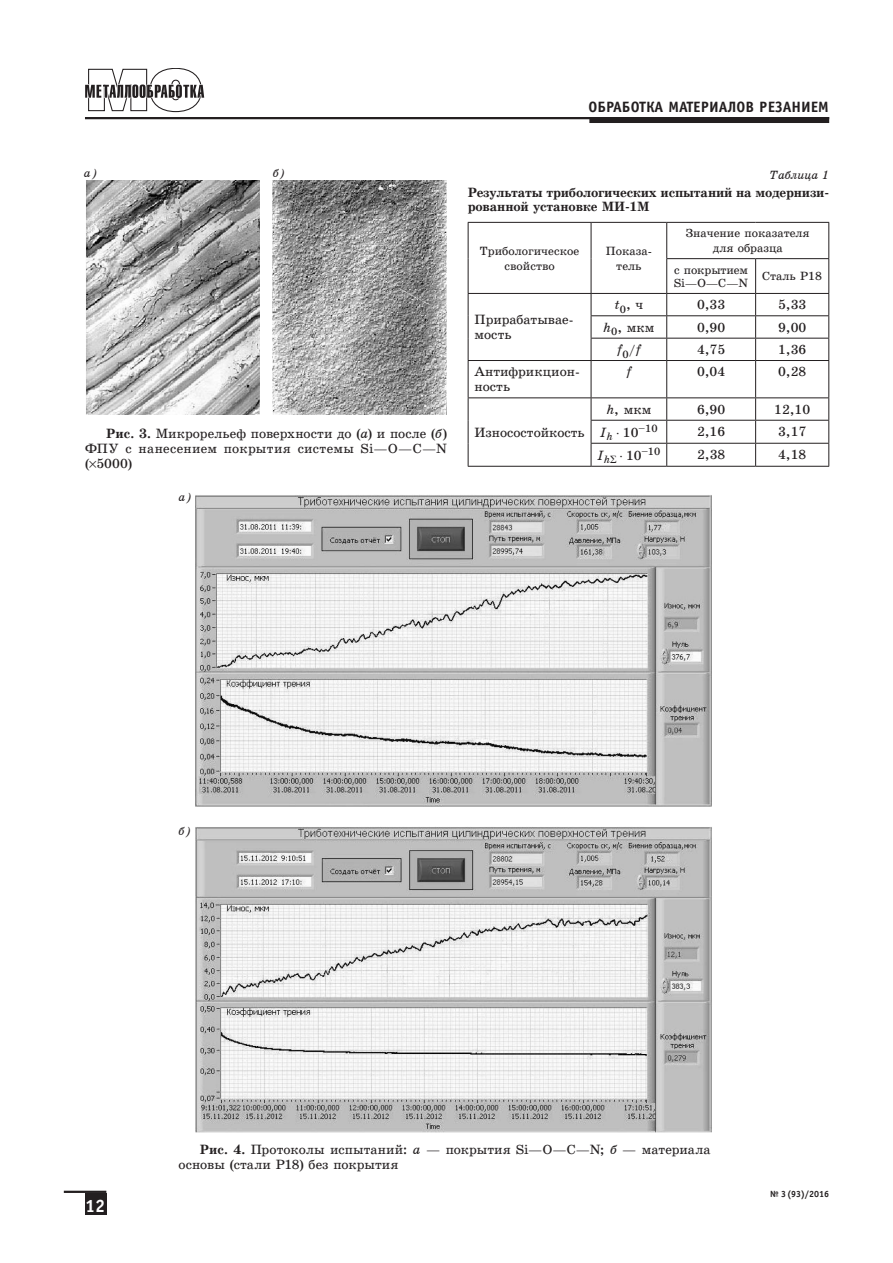
<style>
.page{position:relative;width:893px;height:1263px;background:#fff}
.page>*{position:absolute;margin:0;border:0;box-sizing:border-box;transform-origin:0 0}
.t1{font:700 18px "Officina Sans C";color:#fff}
.t2{font:700 15px "Officina Sans C";color:#231f20}
.t3{font:13.5px/15px "School Book C";color:#231f20}
.t4{font:13.5px/14.2px "School Book C Bold";letter-spacing:-.015em;color:#231f20}
.t5{font:13.5px "School Book C Italic";color:#231f20}
.t6{font:12px/15px "School Book C";color:#231f20;text-align:center}
.t7{font:12px "School Book C Italic";letter-spacing:-.015em;color:#231f20}
.t8{font:10.8px "School Book C";color:#231f20}
.t9{font:700 9px "Officina Sans C";color:#231f20}
.s1{font-family:"School Book C Bold"}
.s2{font-family:"School Book C Italic"}
.s3{font-family:"School Book C"}
.s4{font-family:"School Book C Italic";font-size:13.5px}
.s5{font-size:13.5px}
</style>
<div class="page">
<hr style="left:64px;top:1191px;width:42px;height:2px;background:#231f20">
<div style="left:85px;top:1193px;width:21px;height:21px;background:#231f20"></div>
<hr style="left:85px;top:117px;width:744px;height:2px;background:#231f20">
<div style="left:589px;top:117px;width:240px;height:6px;background:#231f20"></div>
<svg style="left:85px;top:68px;width:120px;height:45px"></svg>
<hr style="left:468px;top:222px;width:123px;height:1px;background:#231f20">
<hr style="left:468px;top:223px;width:1px;height:36px;background:#231f20">
<hr style="left:591px;top:222px;width:76px;height:1px;background:#231f20">
<hr style="left:591px;top:223px;width:1px;height:36px;background:#231f20">
<hr style="left:667px;top:222px;width:89px;height:1px;background:#231f20">
<hr style="left:666px;top:223px;width:1px;height:35px;background:#231f20">
<hr style="left:756px;top:222px;width:73px;height:1px;background:#231f20">
<hr style="left:828px;top:223px;width:1px;height:35px;background:#231f20">
<hr style="left:468px;top:259px;width:1px;height:34px;background:#231f20">
<hr style="left:591px;top:259px;width:1px;height:34px;background:#231f20">
<hr style="left:666px;top:258px;width:90px;height:1px;background:#231f20">
<hr style="left:666px;top:259px;width:1px;height:34px;background:#231f20">
<hr style="left:756px;top:258px;width:73px;height:1px;background:#231f20">
<hr style="left:755px;top:259px;width:1px;height:34px;background:#231f20">
<hr style="left:828px;top:259px;width:1px;height:34px;background:#231f20">
<hr style="left:468px;top:293px;width:123px;height:1px;background:#231f20">
<hr style="left:591px;top:293px;width:76px;height:1px;background:#231f20">
<hr style="left:667px;top:293px;width:89px;height:1px;background:#231f20">
<hr style="left:756px;top:293px;width:73px;height:1px;background:#231f20">
<hr style="left:591px;top:315px;width:76px;height:1px;background:#231f20">
<hr style="left:667px;top:315px;width:89px;height:1px;background:#231f20">
<hr style="left:756px;top:315px;width:73px;height:1px;background:#231f20">
<svg style="left:468px;top:294px;width:1px;height:66px"></svg>
<hr style="left:591px;top:338px;width:76px;height:1px;background:#231f20">
<svg style="left:591px;top:294px;width:1px;height:66px"></svg>
<hr style="left:667px;top:338px;width:89px;height:1px;background:#231f20">
<svg style="left:666px;top:294px;width:1px;height:66px"></svg>
<hr style="left:756px;top:338px;width:73px;height:1px;background:#231f20">
<svg style="left:755px;top:294px;width:1px;height:66px"></svg>
<svg style="left:828px;top:294px;width:1px;height:66px"></svg>
<hr style="left:468px;top:360px;width:123px;height:1px;background:#231f20">
<hr style="left:468px;top:361px;width:1px;height:36px;background:#231f20">
<hr style="left:591px;top:360px;width:76px;height:1px;background:#231f20">
<hr style="left:591px;top:361px;width:1px;height:36px;background:#231f20">
<hr style="left:667px;top:360px;width:89px;height:1px;background:#231f20">
<hr style="left:666px;top:361px;width:1px;height:36px;background:#231f20">
<hr style="left:756px;top:360px;width:73px;height:1px;background:#231f20">
<hr style="left:755px;top:361px;width:1px;height:36px;background:#231f20">
<hr style="left:828px;top:361px;width:1px;height:36px;background:#231f20">
<hr style="left:468px;top:397px;width:123px;height:1px;background:#231f20">
<hr style="left:591px;top:397px;width:76px;height:1px;background:#231f20">
<hr style="left:667px;top:397px;width:89px;height:1px;background:#231f20">
<hr style="left:756px;top:397px;width:73px;height:1px;background:#231f20">
<hr style="left:591px;top:420px;width:76px;height:1px;background:#231f20">
<hr style="left:667px;top:420px;width:89px;height:1px;background:#231f20">
<hr style="left:756px;top:420px;width:73px;height:1px;background:#231f20">
<svg style="left:468px;top:398px;width:1px;height:68px"></svg>
<hr style="left:591px;top:443px;width:76px;height:1px;background:#231f20">
<svg style="left:591px;top:398px;width:1px;height:68px"></svg>
<hr style="left:667px;top:443px;width:89px;height:1px;background:#231f20">
<svg style="left:666px;top:398px;width:1px;height:68px"></svg>
<hr style="left:756px;top:443px;width:73px;height:1px;background:#231f20">
<svg style="left:755px;top:398px;width:1px;height:68px"></svg>
<svg style="left:828px;top:398px;width:1px;height:68px"></svg>
<hr style="left:468px;top:466px;width:123px;height:1px;background:#231f20">
<hr style="left:591px;top:466px;width:76px;height:1px;background:#231f20">
<hr style="left:667px;top:466px;width:89px;height:1px;background:#231f20">
<hr style="left:756px;top:466px;width:73px;height:1px;background:#231f20">
<img style="left:86px;top:181px;width:173px;height:234px">
<img style="left:272px;top:181px;width:175px;height:233px">
<img style="left:196px;top:495px;width:516px;height:312px">
<img style="left:196px;top:827px;width:516px;height:305px">
<p class="t2" style="left:589px;top:98px;width:242px">ОБРАБОТКА МАТЕРИАЛОВ РЕЗАНИЕМ</p>
<p class="t7" style="left:84px;top:166px;width:15px">а)</p>
<p class="t7" style="left:273px;top:166px;width:14px">б)</p>
<p class="t3" style="left:85px;top:426px;width:364px;text-align:justify;text-indent:21px"><span class="s1">Рис. 3.</span> Микрорельеф поверхности до (<span class="s2">а</span>) и после (<span class="s2">б</span>)<br>ФПУ с нанесением покрытия системы Si—O—C—N ( 5000)</p>
<p class="t7" style="left:179px;top:490px;width:15px">а)</p>
<p class="t7" style="left:770px;top:168px;width:61px">Таблица 1</p>
<p class="t4" style="left:468px;top:186px;width:363px">Результаты трибологических испытаний на модернизи&shy;рованной установке МИ-1М</p>
<p class="t6" style="left:480px;top:243px;width:101px">Трибологическое свойство</p>
<p class="t6" style="left:606px;top:243px;width:48px">Показа&shy;тель</p>
<p class="t6" style="left:686px;top:226px;width:125px">Значение показателя для образца</p>
<p class="t6" style="left:674px;top:263px;width:76px;line-height:13.5px;text-align:left">с покрытием<br>Si—O—C—N</p>
<p class="t6" style="left:762px;top:269px;width:61px">Сталь Р18</p>
<p class="t3" style="left:474px;top:312px;width:100px">Прирабатывае&shy;мость</p>
<p class="t3" style="left:614px;top:297px;width:30px"><span class="s2">t</span><sub>0</sub>, ч</p>
<p class="t3" style="left:697px;top:297px;width:30px">0,33</p>
<p class="t3" style="left:778px;top:297px;width:30px">5,33</p>
<p class="t3" style="left:603px;top:320px;width:53px"><span class="s2">h</span><sub>0</sub>, мкм</p>
<p class="t3" style="left:697px;top:320px;width:30px">0,90</p>
<p class="t3" style="left:778px;top:320px;width:30px">9,00</p>
<p class="t5" style="left:617px;top:342px;width:26px">f<sub>0</sub><span class="s3">/</span>f</p>
<p class="t3" style="left:697px;top:342px;width:30px">4,75</p>
<p class="t3" style="left:778px;top:342px;width:30px">1,36</p>
<p class="t3" style="left:474px;top:365px;width:107px">Антифрикцион&shy;ность</p>
<p class="t5" style="left:626px;top:364px;width:7px">f</p>
<p class="t3" style="left:697px;top:365px;width:30px">0,04</p>
<p class="t3" style="left:778px;top:365px;width:30px">0,28</p>
<p class="t3" style="left:474px;top:425px;width:112px">Износостойкость</p>
<p class="t3" style="left:606px;top:402px;width:47px"><span class="s2">h</span>, мкм</p>
<p class="t3" style="left:697px;top:402px;width:30px">6,90</p>
<p class="t3" style="left:774px;top:402px;width:38px">12,10</p>
<p class="t8" style="left:600px;top:423px;width:59px"><span class="s4">I</span><span class="s2">h</span> ⋅ <span class="s5">10</span>–10</p>
<p class="t3" style="left:697px;top:424px;width:30px">2,16</p>
<p class="t3" style="left:778px;top:424px;width:30px">3,17</p>
<p class="t8" style="left:597px;top:446px;width:64px"><span class="s4">I</span><span class="s2">h</span> ⋅ <span class="s5">10</span>–10</p>
<p class="t3" style="left:697px;top:447px;width:30px">2,38</p>
<p class="t3" style="left:778px;top:447px;width:30px">4,18</p>
<p class="t7" style="left:179px;top:825px;width:14px">б)</p>
<h1 class="t1" style="left:85px;top:1195px;width:22px">12</h1>
<p class="t3" style="left:179px;top:1142px;width:533px;text-indent:21px"><span class="s1">Рис. 4.</span> Протоколы испытаний: <span class="s2">а</span> — покрытия Si—O—C—N; <span class="s2">б</span> — материала основы (стали Р18) без покрытия</p>
<p class="t9" style="left:770px;top:1189px;width:61px">№ 3(93)/2016</p>
</div>
